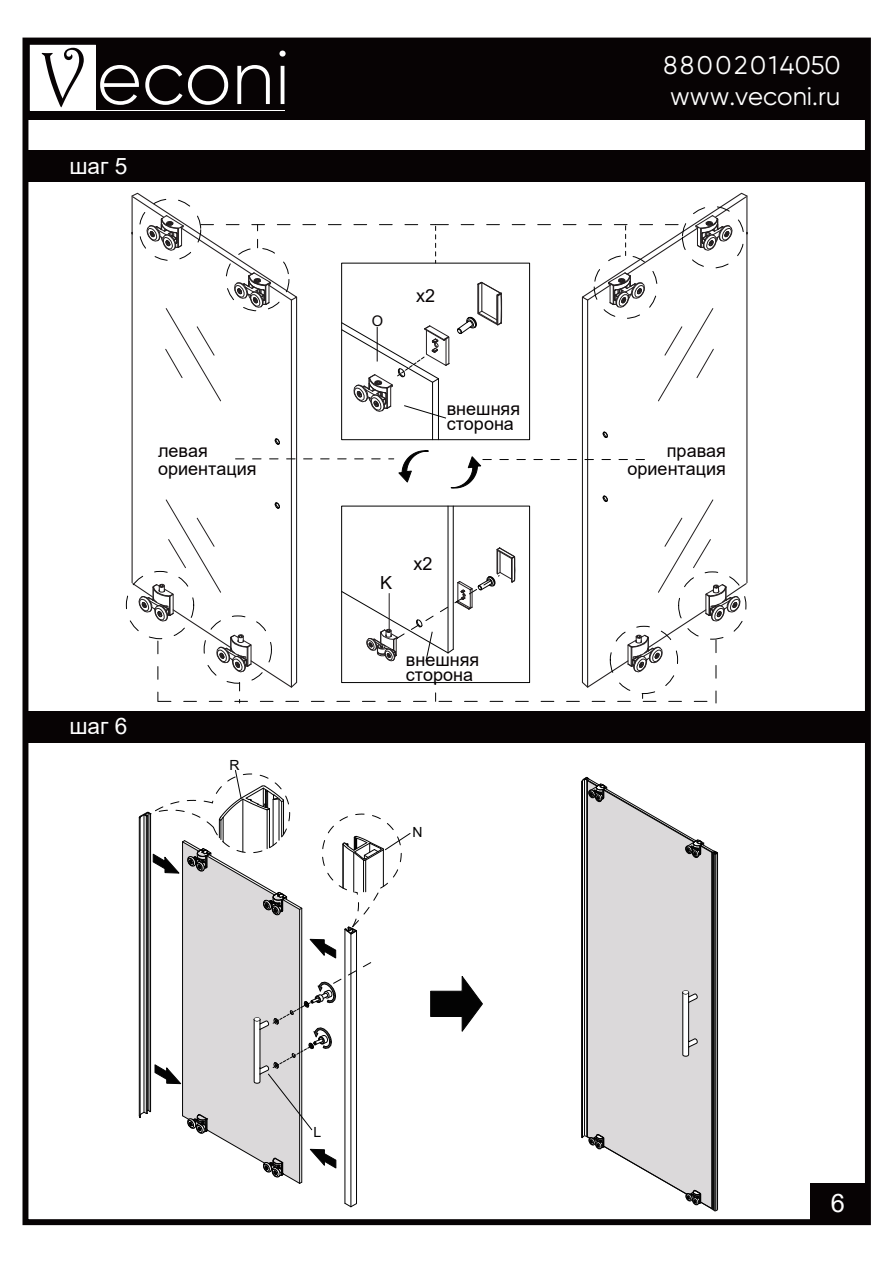
<style>
.page{position:relative;width:893px;height:1263px;background:#fff}
.page>*{position:absolute;margin:0;border:0;box-sizing:border-box;transform-origin:0 0}
.t1{font:25.5px/30.6px "Gilroy";color:#fff}
.t2{font:25.5px "Arial";color:#fff}
.t3{font:22.65px "Arial";color:#fff}
.t4{font:18px/15px "Arial";color:#070304}
.t5{font:14.55px "Arial";color:#070304}
.t6{font:13.95px "Arial";color:#030303}
</style>
<div class="page">
<div style="left:22px;top:38px;width:848px;height:1187px;border:6px solid #070304"></div>
<div style="left:28px;top:44px;width:837px;height:76px;background:#070304"></div>
<svg style="left:30px;top:45px;width:109px;height:66px"></svg>
<svg style="left:145px;top:65px;width:37px;height:40px"></svg>
<svg style="left:188px;top:65px;width:40px;height:40px"></svg>
<svg style="left:237px;top:65px;width:33px;height:39px"></svg>
<div style="left:810px;top:1183px;width:55px;height:38px;background:#070304"></div>
<div style="left:28px;top:150px;width:837px;height:32px;background:#070304"></div>
<div style="left:28px;top:711px;width:837px;height:32px;background:#070304"></div>
<svg style="left:131px;top:419px;width:167px;height:212px"></svg>
<svg style="left:581px;top:419px;width:166px;height:207px"></svg>
<div style="left:588px;top:858px;width:124px;height:276px;background:#dbd9da"></div>
<svg style="left:430px;top:976px;width:53px;height:56px"></svg>
<hr style="left:76px;top:110px;width:209px;height:1px;background:#fff">
<svg style="left:235px;top:432px;width:414px;height:57px"></svg>
<svg style="left:344px;top:1202px;width:13px;height:6px"></svg>
<svg style="left:279px;top:51px;width:6px;height:53px"></svg>
<hr style="left:344px;top:929px;width:1px;height:274px;background:#030303">
<hr style="left:350px;top:934px;width:1px;height:273px;background:#030303">
<hr style="left:356px;top:931px;width:1px;height:273px;background:#030303">
<svg style="left:139px;top:770px;width:272px;height:414px"></svg>
<hr style="left:383px;top:849px;width:1px;height:37px;background:#030303">
<hr style="left:432px;top:382px;width:1px;height:58px;background:#030303">
<hr style="left:438px;top:379px;width:1px;height:61px;background:#030303">
<hr style="left:581px;top:781px;width:1px;height:357px;background:#030303">
<hr style="left:582px;top:781px;width:1px;height:357px;background:#030303">
<hr style="left:584px;top:779px;width:1px;height:357px;background:#030303">
<hr style="left:586px;top:780px;width:1px;height:357px;background:#030303">
<hr style="left:587px;top:780px;width:1px;height:357px;background:#030303">
<svg style="left:682px;top:989px;width:16px;height:68px"></svg>
<svg style="left:581px;top:777px;width:137px;height:81px"></svg>
<svg style="left:581px;top:1134px;width:137px;height:78px"></svg>
<hr style="left:712px;top:852px;width:1px;height:357px;background:#030303">
<hr style="left:713px;top:853px;width:1px;height:357px;background:#030303">
<hr style="left:714px;top:854px;width:1px;height:357px;background:#030303">
<hr style="left:715px;top:854px;width:1px;height:357px;background:#030303">
<hr style="left:717px;top:853px;width:1px;height:357px;background:#030303">
<svg style="left:131px;top:192px;width:617px;height:227px"></svg>
<svg style="left:138px;top:496px;width:602px;height:207px"></svg>
<p class="t3" style="left:69px;top:150px;width:60px">шаг 5</p>
<h1 class="t1" style="left:663px;top:50px;width:178px">88002014050 www.veconi.ru</h1>
<p class="t5" style="left:372px;top:310px;width:13px">O</p>
<p class="t4" style="left:416px;top:288px;width:21px">x2</p>
<p class="t3" style="left:69px;top:711px;width:60px">шаг 6</p>
<p class="t4" style="left:446px;top:401px;width:75px">внешняя сторона</p>
<p class="t4" style="left:158px;top:442px;width:100px;line-height:18px">левая ориентация</p>
<p class="t4" style="left:627px;top:442px;width:100px;line-height:18px;text-align:right">правая ориентация</p>
<p class="t6" style="left:229px;top:755px;width:12px">R</p>
<p class="t4" style="left:380px;top:575px;width:14px">K</p>
<p class="t4" style="left:413px;top:556px;width:21px">x2</p>
<p class="t4" style="left:406px;top:652px;width:75px">внешняя сторона</p>
<p class="t6" style="left:412px;top:822px;width:12px">N</p>
<p class="t6" style="left:313px;top:1123px;width:9px">L</p>
<h1 class="t2" style="left:831px;top:1186px;width:16px">6</h1>
</div>
